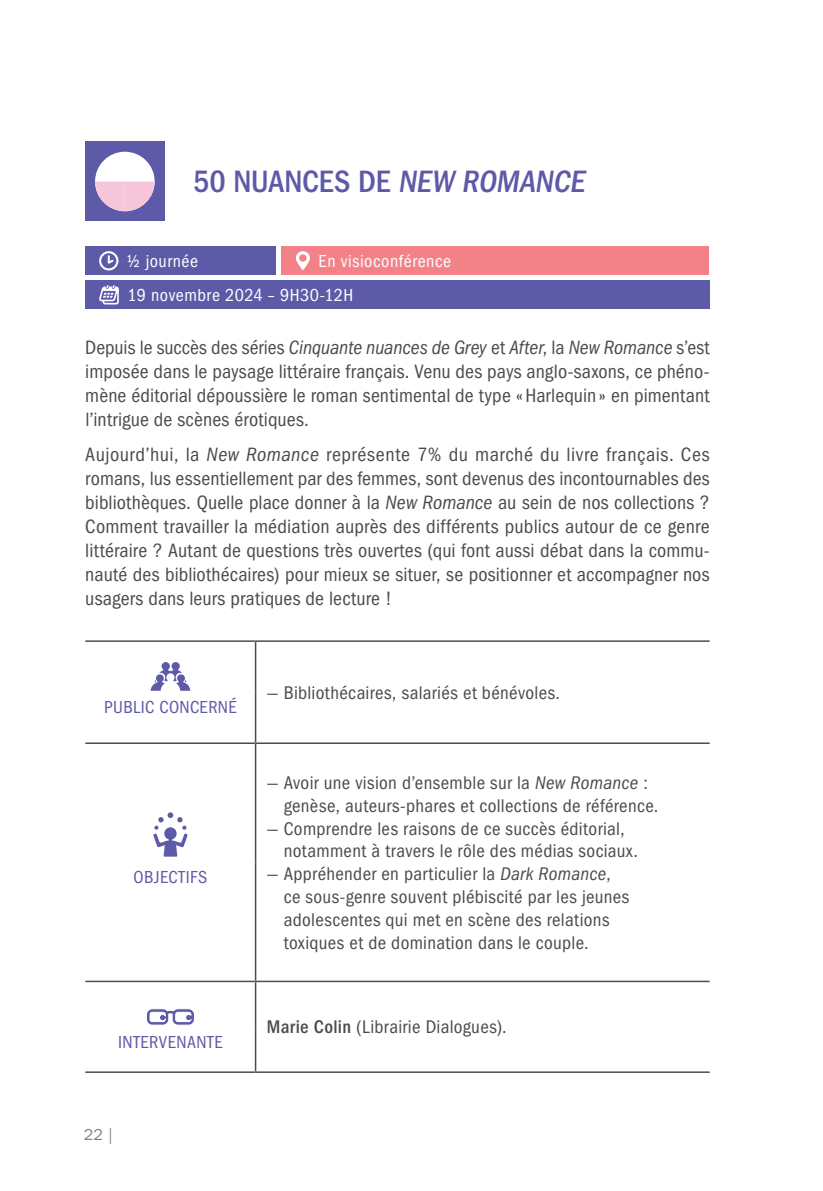
<style>
.page{position:relative;width:823px;height:1191px;background:#fff}
.page>*{position:absolute;margin:0;border:0;box-sizing:border-box;transform-origin:0 0}
.t1{font:500 condensed 32px "ITC Franklin Gothic Std";letter-spacing:-.005em;color:#5d5aa7}
.t2{font:condensed 20px/24px "ITC Franklin Gothic Std";letter-spacing:.005em;color:#4b4c4d;text-align:justify}
.t3{font:condensed 19px/22.8px "ITC Franklin Gothic Std";letter-spacing:.015em;color:#4b4c4d}
.t4{font:condensed 18px/34px "ITC Franklin Gothic Std";letter-spacing:.03em;color:#fff}
.t5{font:condensed 18px "ITC Franklin Gothic Std";letter-spacing:.02em;color:#5d5aa7}
.t6{font:16px "ITC Franklin Gothic Std";color:#808285}
.s1{font-style:italic}
.s2{font-weight:500}
</style>
<div class="page">
<hr style="left:85px;top:640px;width:170px;height:2px;background:#4b4c4d">
<hr style="left:255px;top:640px;width:454px;height:2px;background:#4b4c4d">
<hr style="left:255px;top:642px;width:1px;height:50px;background:#4b4c4d">
<hr style="left:255px;top:692px;width:1px;height:50px;background:#4b4c4d">
<hr style="left:85px;top:742px;width:170px;height:2px;background:#4b4c4d">
<hr style="left:255px;top:742px;width:454px;height:2px;background:#4b4c4d">
<hr style="left:255px;top:744px;width:1px;height:118px;background:#4b4c4d">
<hr style="left:255px;top:862px;width:1px;height:118px;background:#4b4c4d">
<hr style="left:85px;top:980px;width:170px;height:2px;background:#4b4c4d">
<hr style="left:255px;top:980px;width:454px;height:2px;background:#4b4c4d">
<hr style="left:255px;top:982px;width:1px;height:44px;background:#4b4c4d">
<hr style="left:255px;top:1026px;width:1px;height:45px;background:#4b4c4d">
<hr style="left:85px;top:1071px;width:170px;height:2px;background:#4b4c4d">
<hr style="left:255px;top:1071px;width:454px;height:2px;background:#4b4c4d">
<svg style="left:150px;top:662px;width:40px;height:29px"></svg>
<svg style="left:153px;top:812px;width:34px;height:44px"></svg>
<svg style="left:147px;top:1008px;width:47px;height:17px"></svg>
<div style="left:85px;top:247px;width:191px;height:28px;background:#5d5aa7"></div>
<div style="left:281px;top:247px;width:427px;height:28px;background:#f38188"></div>
<div style="left:85px;top:281px;width:623px;height:28px;background:#5d5aa7"></div>
<svg style="left:295px;top:251px;width:15px;height:19px"></svg>
<svg style="left:99px;top:285px;width:20px;height:19px"></svg>
<svg style="left:99px;top:251px;width:19px;height:19px"></svg>
<div style="left:85px;top:142px;width:79px;height:79px;background:#5d5aa7"></div>
<div style="left:95px;top:152px;width:59px;height:59px;background:#fff;border-radius:50%"></div>
<svg style="left:95px;top:181px;width:59px;height:30px"></svg>
<h1 class="t1" style="left:193px;top:164px;width:397px">50 NUANCES DE NEW ROMANCE</h1>
<p class="t4" style="left:127px;top:244px;width:73px">½ journée</p>
<p class="t4" style="left:127px;top:244px;width:325px;text-indent:191px">En visioconférence<br>19 novembre 2024 – 9H30-12H</p>
<p class="t2" style="left:85px;top:335px;width:625px">Depuis le succès des séries <span class="s1">Cinquante nuances de Grey</span> et <span class="s1">After</span>, la <span class="s1">New Romance</span> s’est imposée dans le paysage littéraire français. Venu des pays anglo-saxons, ce phéno&shy;mène éditorial dépoussière le roman sentimental de type «Harlequin » en pimentant l’intrigue de scènes érotiques.</p>
<p class="t2" style="left:85px;top:443px;width:625px">Aujourd’hui, la <span class="s1">New Romance</span> représente 7% du marché du livre français. Ces romans, lus essentiellement par des femmes, sont devenus des incontournables des bibliothèques. Quelle place donner à la <span class="s1">New Romance</span> au sein de nos collections ?<br>Comment travailler la médiation auprès des différents publics autour de ce genre littéraire ? Autant de questions très ouvertes (qui font aussi débat dans la commu&shy;nauté des bibliothécaires) pour mieux se situer, se positionner et accompagner nos usagers dans leurs pratiques de lecture !</p>
<p class="t5" style="left:104px;top:697px;width:134px">PUBLIC CONCERNÉ</p>
<p class="t5" style="left:133px;top:867px;width:75px">OBJECTIFS</p>
<p class="t5" style="left:118px;top:1031px;width:106px">INTERVENANTE</p>
<p class="t3" style="left:267px;top:681px;width:294px">— Bibliothécaires, salariés et bénévoles.</p>
<p class="t3" style="left:283px;top:771px;width:376px;text-indent:-17px">— Avoir une vision d’ensemble sur la <span class="s1">New Romance</span> : genèse, auteurs-phares et collections de référence.</p>
<p class="t3" style="left:283px;top:817px;width:355px;text-indent:-17px">— Comprendre les raisons de ce succès éditorial, notamment à travers le rôle des médias sociaux.</p>
<p class="t3" style="left:283px;top:862px;width:347px;text-indent:-17px">— Appréhender en particulier la <span class="s1">Dark Romance</span>, ce sous-genre souvent plébiscité par les jeunes adolescentes qui met en scène des relations toxiques et de domination dans le couple.</p>
<p class="t3" style="left:267px;top:1015px;width:241px"><span class="s2">Marie Colin</span> (Librairie Dialogues).</p>
<p class="t6" style="left:84px;top:1125px;width:30px">22 |</p>
</div>
